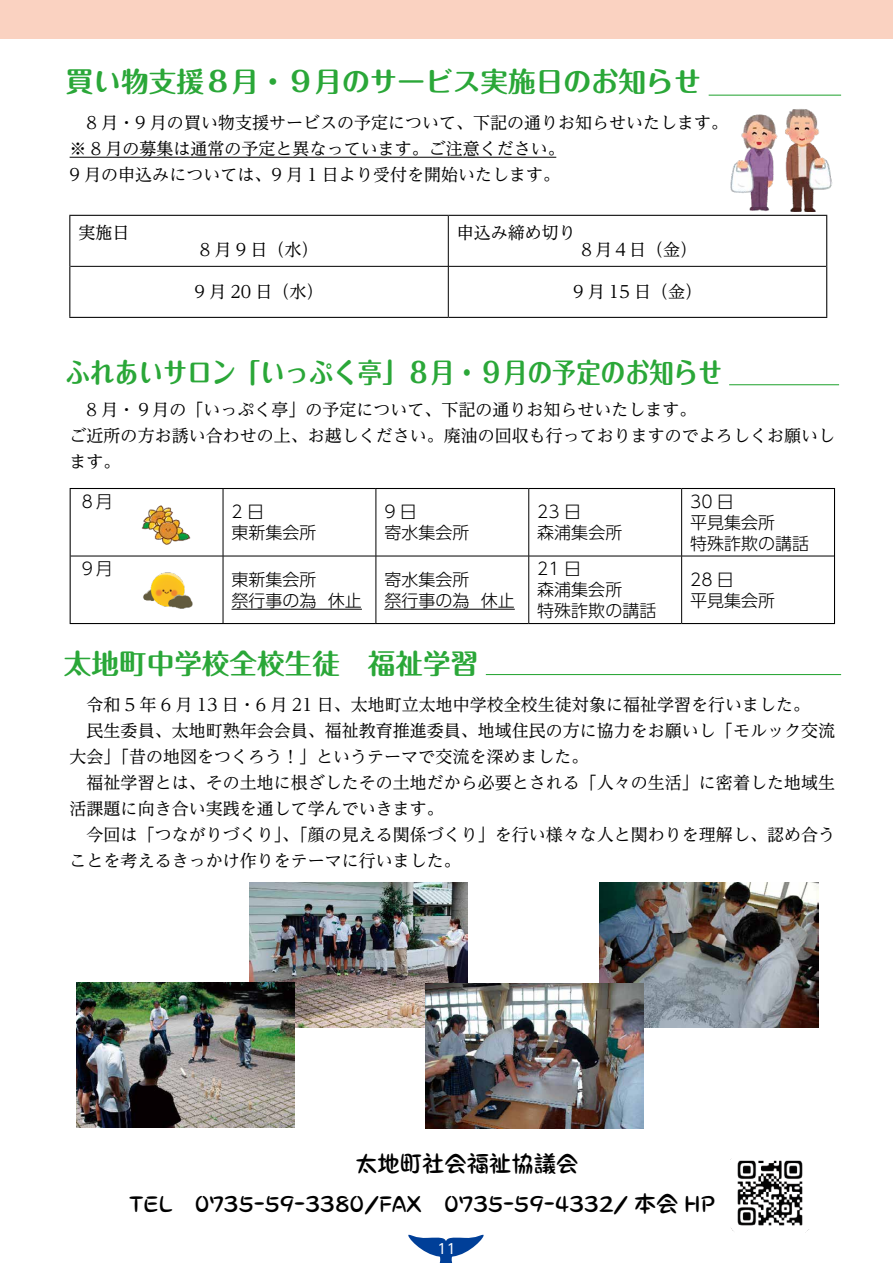
<style>
.page{position:relative;width:893px;height:1263px;background:#fff}
.page>*{position:absolute;margin:0;border:0;box-sizing:border-box;transform-origin:0 0}
.t1{font:700 27.6px "Maru Fo Pro";color:#2aa738}
.t2{font:700 27.6px "Maru Fo Pro";color:#2aa738;scale:.88 1}
.t3{font:700 22.35px/40.3px "Ro Pokkru Std";color:#000}
.t4{font:16.95px/26px "UD Reimin Pr 6";color:#000}
.t5{font:300 16.95px/21px "UD Shin Go Pr 6";color:#000}
.t6{font:16.95px "UD Reimin Pro";color:#000}
.t7{font:13.8px "UD Shin Go Pr 6";color:#fff}
</style>
<div class="page">
<svg style="left:408px;top:1235px;width:76px;height:28px"></svg>
<div style="left:0;top:0;width:893px;height:39px;background:#fad2c1"></div>
<hr style="left:70px;top:488px;width:153px;height:1px;background:#000">
<hr style="left:70px;top:489px;width:1px;height:67px;background:#000">
<hr style="left:223px;top:488px;width:153px;height:1px;background:#000">
<hr style="left:376px;top:488px;width:153px;height:1px;background:#000">
<hr style="left:529px;top:488px;width:153px;height:1px;background:#000">
<hr style="left:682px;top:488px;width:153px;height:1px;background:#000">
<hr style="left:834px;top:489px;width:1px;height:67px;background:#000">
<hr style="left:70px;top:556px;width:1px;height:67px;background:#000">
<hr style="left:834px;top:556px;width:1px;height:67px;background:#000">
<hr style="left:70px;top:623px;width:153px;height:1px;background:#000">
<hr style="left:223px;top:623px;width:153px;height:1px;background:#000">
<hr style="left:376px;top:623px;width:153px;height:1px;background:#000">
<hr style="left:529px;top:623px;width:153px;height:1px;background:#000">
<hr style="left:682px;top:623px;width:153px;height:1px;background:#000">
<hr style="left:223px;top:489px;width:1px;height:67px;background:#000">
<hr style="left:376px;top:489px;width:1px;height:67px;background:#000">
<hr style="left:528px;top:489px;width:1px;height:67px;background:#000">
<hr style="left:681px;top:489px;width:1px;height:67px;background:#000">
<hr style="left:71px;top:556px;width:152px;height:1px;background:#000">
<hr style="left:223px;top:556px;width:153px;height:1px;background:#000">
<hr style="left:223px;top:556px;width:1px;height:67px;background:#000">
<hr style="left:376px;top:556px;width:153px;height:1px;background:#000">
<hr style="left:376px;top:556px;width:1px;height:67px;background:#000">
<hr style="left:529px;top:556px;width:153px;height:1px;background:#000">
<hr style="left:528px;top:556px;width:1px;height:67px;background:#000">
<hr style="left:682px;top:556px;width:152px;height:1px;background:#000">
<hr style="left:681px;top:556px;width:1px;height:67px;background:#000">
<hr style="left:232px;top:609px;width:130px;height:1px;background:#000">
<hr style="left:384px;top:609px;width:131px;height:1px;background:#000">
<img style="left:730px;top:1159px;width:79px;height:73px">
<hr style="left:729px;top:384px;width:110px;height:1px;background:#2aa738">
<img style="left:142px;top:505px;width:49px;height:40px">
<img style="left:143px;top:572px;width:50px;height:37px">
<hr style="left:70px;top:157px;width:486px;height:1px;background:#000">
<hr style="left:709px;top:95px;width:132px;height:1px;background:#2aa738">
<hr style="left:486px;top:674px;width:355px;height:1px;background:#2aa738">
<img style="left:730px;top:114px;width:48px;height:97px">
<img style="left:785px;top:109px;width:47px;height:103px">
<hr style="left:69px;top:215px;width:379px;height:1px;background:#000">
<hr style="left:69px;top:216px;width:1px;height:50px;background:#000">
<hr style="left:448px;top:215px;width:379px;height:1px;background:#000">
<hr style="left:826px;top:216px;width:1px;height:50px;background:#000">
<hr style="left:69px;top:266px;width:1px;height:51px;background:#000">
<hr style="left:826px;top:266px;width:1px;height:51px;background:#000">
<hr style="left:69px;top:317px;width:379px;height:1px;background:#000">
<hr style="left:448px;top:317px;width:379px;height:1px;background:#000">
<hr style="left:448px;top:216px;width:1px;height:50px;background:#000">
<hr style="left:70px;top:266px;width:378px;height:1px;background:#000">
<hr style="left:448px;top:266px;width:378px;height:1px;background:#000">
<hr style="left:448px;top:267px;width:1px;height:50px;background:#000">
<img style="left:249px;top:882px;width:219px;height:146px">
<img style="left:600px;top:882px;width:218px;height:146px">
<img style="left:76px;top:982px;width:219px;height:146px">
<img style="left:425px;top:983px;width:219px;height:146px">
<h1 class="t1" style="left:66px;top:60px;width:637px">買い物支援８月・９月のサービス実施日のお知らせ</h1>
<p class="t4" style="left:70px;top:109px;width:660px">　8 月・9 月の買い物支援サービスの予定について、下記の通りお知らせいたします。※ 8 月の募集は通常の予定と異なっています。ご注意ください。<br>9 月の申込みについては、9 月 1 日より受付を開始いたします。</p>
<p class="t6" style="left:78px;top:219px;width:53px">実施日</p>
<p class="t6" style="left:200px;top:236px;width:120px">8 月 9 日（水）</p>
<p class="t6" style="left:457px;top:219px;width:121px">申込み締め切り</p>
<p class="t6" style="left:578px;top:236px;width:121px">８月４日（金）</p>
<p class="t6" style="left:195px;top:278px;width:131px">9 月 20 日（水）</p>
<p class="t6" style="left:573px;top:278px;width:131px">9 月 15 日（金）</p>
<h1 class="t2" style="left:66px;top:350px;width:748px">ふれあいサロン「いっぷく亭」８月・９月の予定のお知らせ</h1>
<p class="t4" style="left:70px;top:396px;width:767px">　8 月・９月の「いっぷく亭」の予定について、下記の通りお知らせいたします。<br>ご近所の方お誘い合わせの上、お越しください。廃油の回収も行っておりますのでよろしくお願いします。</p>
<p class="t5" style="left:79px;top:490px;width:36px">８月</p>
<p class="t5" style="left:232px;top:501px;width:87px">2 日<br>東新集会所</p>
<p class="t5" style="left:384px;top:501px;width:87px">9日<br>寄水集会所</p>
<p class="t5" style="left:537px;top:501px;width:87px">23 日<br>森浦集会所</p>
<p class="t5" style="left:690px;top:490px;width:121px">30 日<br>平見集会所<br>特殊詐欺の講話</p>
<p class="t5" style="left:79px;top:558px;width:36px">９月</p>
<p class="t5" style="left:232px;top:568px;width:132px">東新集会所<br>祭行事の為 休止</p>
<p class="t5" style="left:384px;top:568px;width:132px">寄水集会所<br>祭行事の為 休止</p>
<p class="t5" style="left:537px;top:558px;width:121px">21 日<br>森浦集会所<br>特殊詐欺の講話</p>
<p class="t5" style="left:690px;top:568px;width:87px">28 日<br>平見集会所</p>
<h1 class="t1" style="left:64px;top:641px;width:416px">太地町中学校全校生徒　福祉学習</h1>
<p class="t4" style="left:70px;top:691px;width:767px">　令和 5 年 6 月 13 日・6 月 21 日、太地町立太地中学校全校生徒対象に福祉学習を行いました。<br>　民生委員、太地町熟年会会員、福祉教育推進委員、地域住民の方に協力をお願いし「モルック交流大会」「昔の地図をつくろう！」というテーマで交流を深めました。<br>　福祉学習とは、その土地に根ざしたその土地だから必要とされる「人々の生活」に密着した地域生活課題に向き合い実践を通して学んでいきます。<br>　今回は「つながりづくり」、「顔の見える関係づくり」を行い様々な人と関わりを理解し、認め合うことを考えるきっかけ作りをテーマに行いました。</p>
<h2 class="t3" style="left:130px;top:1142px;width:587px;text-indent:226px">太地町社会福祉協議会<br>TEL　0735–59–3380/FAX　0735–59–4332/ 本会 HP</h2>
<p class="t7" style="left:438px;top:1238px;width:20px">11</p>
</div>
